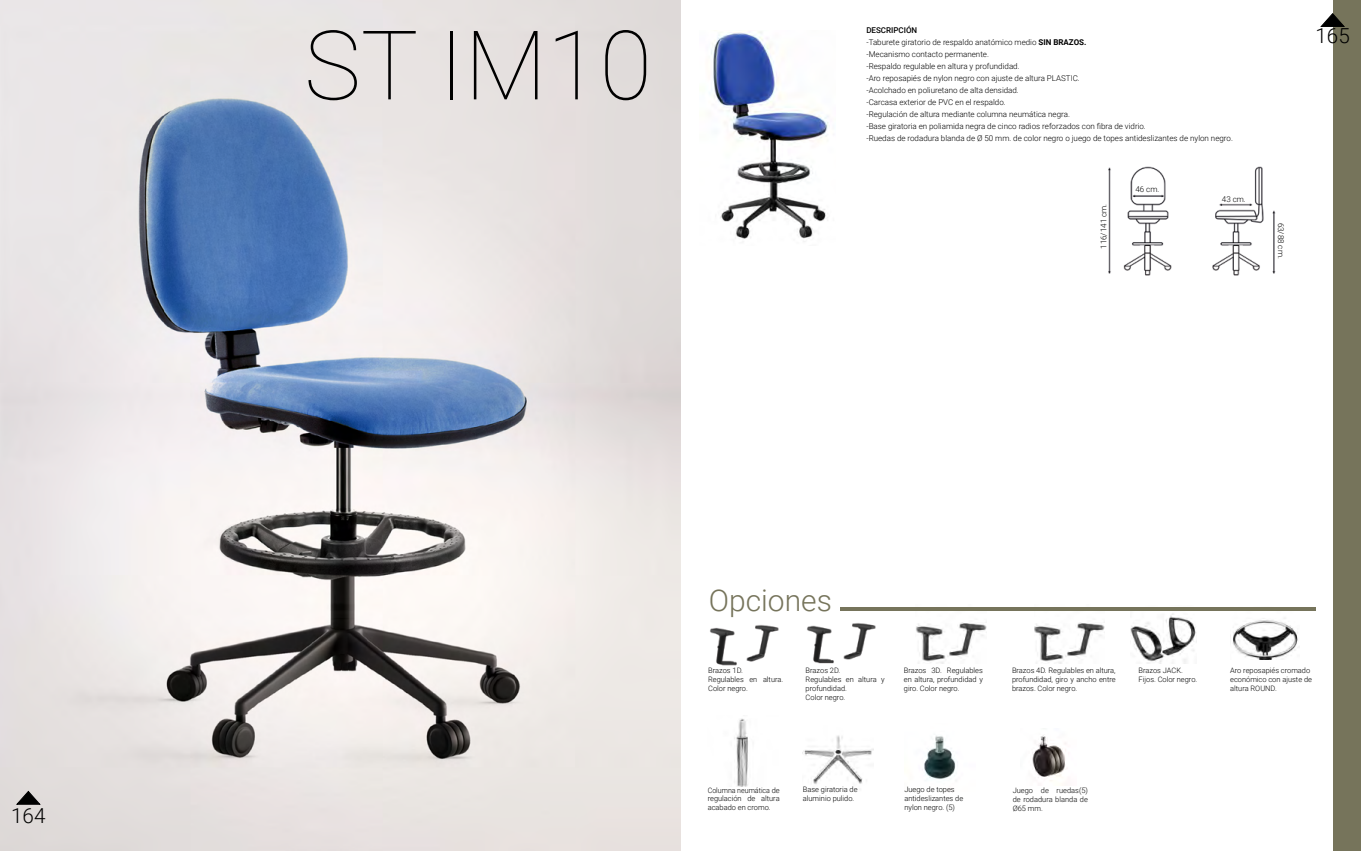
<style>
.page{position:relative;width:1361px;height:851px;background:#fff}
.page>*{position:absolute;margin:0;border:0;box-sizing:border-box;transform-origin:0 0}
.t1{font:100 96.1px "Roboto";color:#000}
.t2{font:300 30px "Roboto";color:#76745b}
.t3{font:300 20.7px "Roboto";color:#000}
.t4{font:300 8px/12px "Roboto";color:#000}
.t5{font:300 7.5px/8.9px "Roboto";color:#000}
.t6{font:300 7.5px/8.9px "Roboto";color:#000;text-align:justify;scale:.95 1}
.s1{font-weight:500}
.s2{font-weight:700}
</style>
<div class="page">
<img style="left:0;top:0;width:680px;height:850px">
<img style="left:711px;top:31px;width:117px;height:211px">
<img style="left:734px;top:718px;width:14px;height:68px">
<img style="left:803px;top:735px;width:71px;height:49px">
<img style="left:1230px;top:610px;width:69px;height:49px">
<img style="left:924px;top:736px;width:32px;height:43px">
<img style="left:915px;top:610px;width:71px;height:53px">
<img style="left:1034px;top:610px;width:71px;height:53px">
<img style="left:1130px;top:610px;width:67px;height:53px">
<img style="left:710px;top:625px;width:69px;height:41px">
<img style="left:807px;top:610px;width:69px;height:54px">
<img style="left:1108px;top:166px;width:168px;height:110px">
<hr style="left:840px;top:607px;width:475px;height:3px;background:#76745b">
<img style="left:1032px;top:735px;width:34px;height:46px">
<div style="left:1332px;top:0;width:29px;height:850px;background:#76745b"></div>
<svg style="left:1320px;top:12px;width:25px;height:16px"></svg>
<svg style="left:16px;top:789px;width:26px;height:16px"></svg>
<h3 class="t3" style="left:11px;top:801px;width:36px">164</h3>
<h1 class="t1" style="left:304px;top:-2px;width:349px">ST IM10</h1>
<p class="t4" style="left:866px;top:24px;width:368px"><span class="s1">DESCRIPCIÓN<br></span>-Taburete giratorio de respaldo anatómico medio <span class="s2">SIN BRAZOS.<br></span>-Mecanismo contacto permanente.<br>-Respaldo regulable en altura y profundidad.<br>-Aro reposapiés de nylon negro con ajuste de altura PLASTIC.<br>-Acolchado en poliuretano de alta densidad.<br>-Carcasa exterior de PVC en el respaldo.<br>-Regulación de altura mediante columna neumática negra.<br>-Base giratoria en poliamida negra de cinco radios reforzados con fibra de vidrio.<br>-Ruedas de rodadura blanda de Ø 50 mm. de color negro o juego de topes antideslizantes de nylon negro.</p>
<p class="t4" style="left:1097px;top:249px;width:46px;rotate:-90deg">116/141 cm.</p>
<p class="t4" style="left:1135px;top:183px;width:25px">46 cm.</p>
<p class="t4" style="left:1222px;top:192px;width:25px">43 cm.</p>
<p class="t4" style="left:1287px;top:222px;width:37px;rotate:90deg">63/88 cm.</p>
<h3 class="t3" style="left:1315px;top:22px;width:36px">165</h3>
<h2 class="t2" style="left:709px;top:579px;width:125px">Opciones</h2>
<p class="t5" style="left:708px;top:665px;width:76px">Brazos 1D.<br>Regulables en altura.<br>Color negro.</p>
<p class="t5" style="left:805px;top:665px;width:80px">Brazos 2D.<br>Regulables en altura y profundidad.<br>Color negro.</p>
<p class="t5" style="left:904px;top:665px;width:80px;text-align:justify">Brazos 3D. Regulables en altura, profundidad y giro. Color negro.</p>
<p class="t5" style="left:1012px;top:665px;width:105px;text-align:justify">Brazos 4D. Regulables en altura, profundidad, giro y ancho entre brazos. Color negro.</p>
<p class="t5" style="left:1138px;top:665px;width:60px">Brazos JACK.<br>Fijos. Color negro.</p>
<p class="t5" style="left:1230px;top:665px;width:83px">Aro reposapiés cromado económico con ajuste de altura ROUND.</p>
<p class="t6" style="left:708px;top:785px;width:77px">Columna neumática de regulación de altura acabado en cromo.</p>
<p class="t5" style="left:803px;top:784px;width:56px">Base giratoria de aluminio pulido.</p>
<p class="t5" style="left:904px;top:784px;width:60px">Juego de topes antideslizantes de nylon negro. (5)</p>
<p class="t5" style="left:1012px;top:785px;width:77px;text-align:justify">Juego de ruedas(5) de rodadura blanda de Ø65 mm.</p>
</div>
